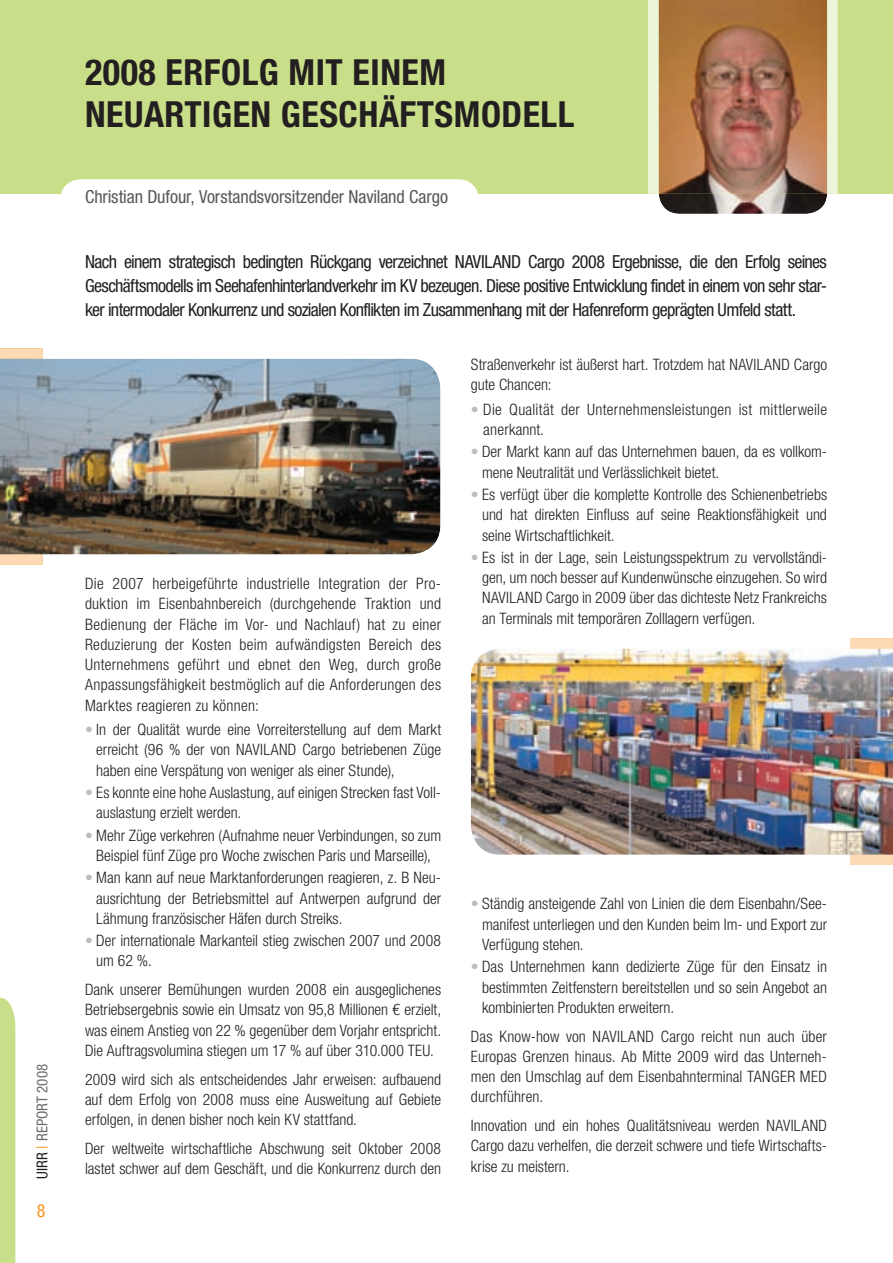
<style>
.page{position:relative;width:893px;height:1263px;background:#fff}
.page>*{position:absolute;margin:0;border:0;box-sizing:border-box;transform-origin:0 0}
.t1{font:700 condensed 36px/42px "Helvetica Neue LT Std";letter-spacing:.015em;color:#231f20}
.t2{font:condensed 18px/24px "Helvetica Neue LT Std";letter-spacing:-.04em;color:#231f20;text-align:justify}
.t3{font:condensed 18px "Helvetica Neue LT Std";letter-spacing:-.005em;color:#57585a}
.t4{font:condensed 18px "Helvetica Neue LT Std";color:#f7931d}
.t5{font:300 condensed 15.75px/20.2px "Helvetica Neue LT Std";color:#231f20;text-align:justify}
.t6{font:condensed 15px "Helvetica Neue LT Std";color:#6c6d70}
.s1{color:#231f20}
.s2{color:#f7931d}
.s3{color:#bcbdc0}
</style>
<div class="page">
<svg style="left:0;top:997px;width:16px;height:266px;background:#cce08f"></svg>
<div style="left:0;top:0;width:893px;height:194px;background:#c9de88"></div>
<svg style="left:61px;top:179px;width:417px;height:15px;background:#fcfdfa"></svg>
<svg style="left:648px;top:0;width:190px;height:214px;background:#b6b6a5"></svg>
<img style="left:659px;top:0;width:168px;height:193px">
<img style="left:0;top:358px;width:441px;height:207px">
<img style="left:0;top:348px;width:43px;height:216px">
<img style="left:391px;top:525px;width:49px;height:29px">
<img style="left:471px;top:638px;width:380px;height:227px">
<img style="left:471px;top:671px;width:53px;height:184px">
<img style="left:851px;top:638px;width:42px;height:227px">
<img style="left:523px;top:855px;width:367px;height:1px">
<p class="t6" style="left:34px;top:1178px;width:116px;rotate:-90deg"><span class="s1">UIRR</span> <span class="s2">|</span> REPORT 2008</p>
<p class="t4" style="left:37px;top:1200px;width:10px">8</p>
<h1 class="t1" style="left:85px;top:51px;width:491px">2008 ERFOLG MIT EINEM<br>NEUARTIGEN GESCHÄFTSMODELL</h1>
<p class="t3" style="left:85px;top:186px;width:364px">Christian Dufour, Vorstandsvorsitzender Naviland Cargo</p>
<p class="t2" style="left:85px;top:249px;width:743px">Nach einem strategisch bedingten Rückgang verzeichnet NAVILAND Cargo 2008 Ergebnisse, die den Erfolg seines Geschäftsmodells im Seehafenhinterlandverkehr im KV bezeugen. Diese positive Entwicklung findet in einem von sehr star&shy;ker intermodaler Konkurrenz und sozialen Konflikten im Zusammenhang mit der Hafenreform geprägten Umfeld statt.</p>
<p class="t5" style="left:85px;top:573px;width:358px">Die 2007 herbeigeführte industrielle Integration der Pro&shy;duktion im Eisenbahnbereich (durchgehende Traktion und Bedienung der Fläche im Vor- und Nachlauf) hat zu einer Reduzierung der Kosten beim aufwändigsten Bereich des Unternehmens geführt und ebnet den Weg, durch große Anpassungsfähigkeit bestmöglich auf die Anforderungen des Marktes reagieren zu können:</p>
<p class="t5" style="left:96px;top:719px;width:346px;text-indent:-11px"><span class="s3">•</span> In der Qualität wurde eine Vorreiterstellung auf dem Markt erreicht (96 % der von NAVILAND Cargo betriebenen Züge haben eine Verspätung von weniger als einer Stunde),</p>
<p class="t5" style="left:96px;top:782px;width:346px;text-indent:-11px"><span class="s3">•</span> Es konnte eine hohe Auslastung, auf einigen Strecken fast Voll&shy;auslastung erzielt werden.</p>
<p class="t5" style="left:85px;top:825px;width:358px;text-align:center"><span class="s3">•</span> Mehr Züge verkehren (Aufnahme neuer Verbindungen, so zum<br>Beispiel fünf Züge pro Woche zwischen Paris und Marseille),</p>
<p class="t5" style="left:96px;top:867px;width:346px;text-indent:-11px"><span class="s3">•</span> Man kann auf neue Marktanforderungen reagieren, z. B Neu&shy;ausrichtung der Betriebsmittel auf Antwerpen aufgrund der Lähmung französischer Häfen durch Streiks.</p>
<p class="t5" style="left:96px;top:930px;width:346px;text-indent:-11px"><span class="s3">•</span> Der internationale Markanteil stieg zwischen 2007 und 2008 um 62 %.</p>
<p class="t5" style="left:85px;top:979px;width:358px">Dank unserer Bemühungen wurden 2008 ein ausgeglichenes Betriebsergebnis sowie ein Umsatz von 95,8 Millionen € erzielt, was einem Anstieg von 22 % gegenüber dem Vorjahr entspricht.<br>Die Auftragsvolumina stiegen um 17 % auf über 310.000 TEU.</p>
<p class="t5" style="left:85px;top:1069px;width:358px">2009 wird sich als entscheidendes Jahr erweisen: aufbauend auf dem Erfolg von 2008 muss eine Ausweitung auf Gebiete erfolgen, in denen bisher noch kein KV stattfand.</p>
<p class="t5" style="left:85px;top:1138px;width:358px">Der weltweite wirtschaftliche Abschwung seit Oktober 2008 lastet schwer auf dem Geschäft, und die Konkurrenz durch den</p>
<p class="t5" style="left:471px;top:354px;width:358px">Straßenverkehr ist äußerst hart. Trotzdem hat NAVILAND Cargo gute Chancen:</p>
<p class="t5" style="left:483px;top:399px;width:345px;text-indent:-12px"><span class="s3">•</span> Die Qualität der Unternehmensleistungen ist mittlerweile anerkannt.</p>
<p class="t5" style="left:482px;top:442px;width:346px;text-indent:-11px"><span class="s3">•</span> Der Markt kann auf das Unternehmen bauen, da es vollkom&shy;mene Neutralität und Verlässlichkeit bietet.</p>
<p class="t5" style="left:482px;top:484px;width:347px;text-indent:-11px"><span class="s3">•</span> Es verfügt über die komplette Kontrolle des Schienenbetriebs und hat direkten Einfluss auf seine Reaktionsfähigkeit und seine Wirtschaftlichkeit.</p>
<p class="t5" style="left:482px;top:547px;width:346px;text-indent:-11px"><span class="s3">•</span> Es ist in der Lage, sein Leistungsspektrum zu vervollständi&shy;gen, um noch besser auf Kundenwünsche einzugehen. So wird NAVILAND Cargo in 2009 über das dichteste Netz Frankreichs an Terminals mit temporären Zolllagern verfügen.</p>
<p class="t5" style="left:482px;top:893px;width:346px;text-indent:-11px"><span class="s3">•</span> Ständig ansteigende Zahl von Linien die dem Eisenbahn/See&shy;manifest unterliegen und den Kunden beim Im- und Export zur Verfügung stehen.</p>
<p class="t5" style="left:482px;top:956px;width:346px;text-indent:-11px"><span class="s3">•</span> Das Unternehmen kann dedizierte Züge für den Einsatz in bestimmten Zeitfenstern bereitstellen und so sein Angebot an kombinierten Produkten erweitern.</p>
<p class="t5" style="left:471px;top:1026px;width:358px">Das Know-how von NAVILAND Cargo reicht nun auch über Europas Grenzen hinaus. Ab Mitte 2009 wird das Unterneh&shy;men den Umschlag auf dem Eisenbahnterminal TANGER MED durchführen.</p>
<p class="t5" style="left:471px;top:1115px;width:358px">Innovation und ein hohes Qualitätsniveau werden NAVILAND Cargo dazu verhelfen, die derzeit schwere und tiefe Wirtschafts&shy;krise zu meistern.</p>
</div>
